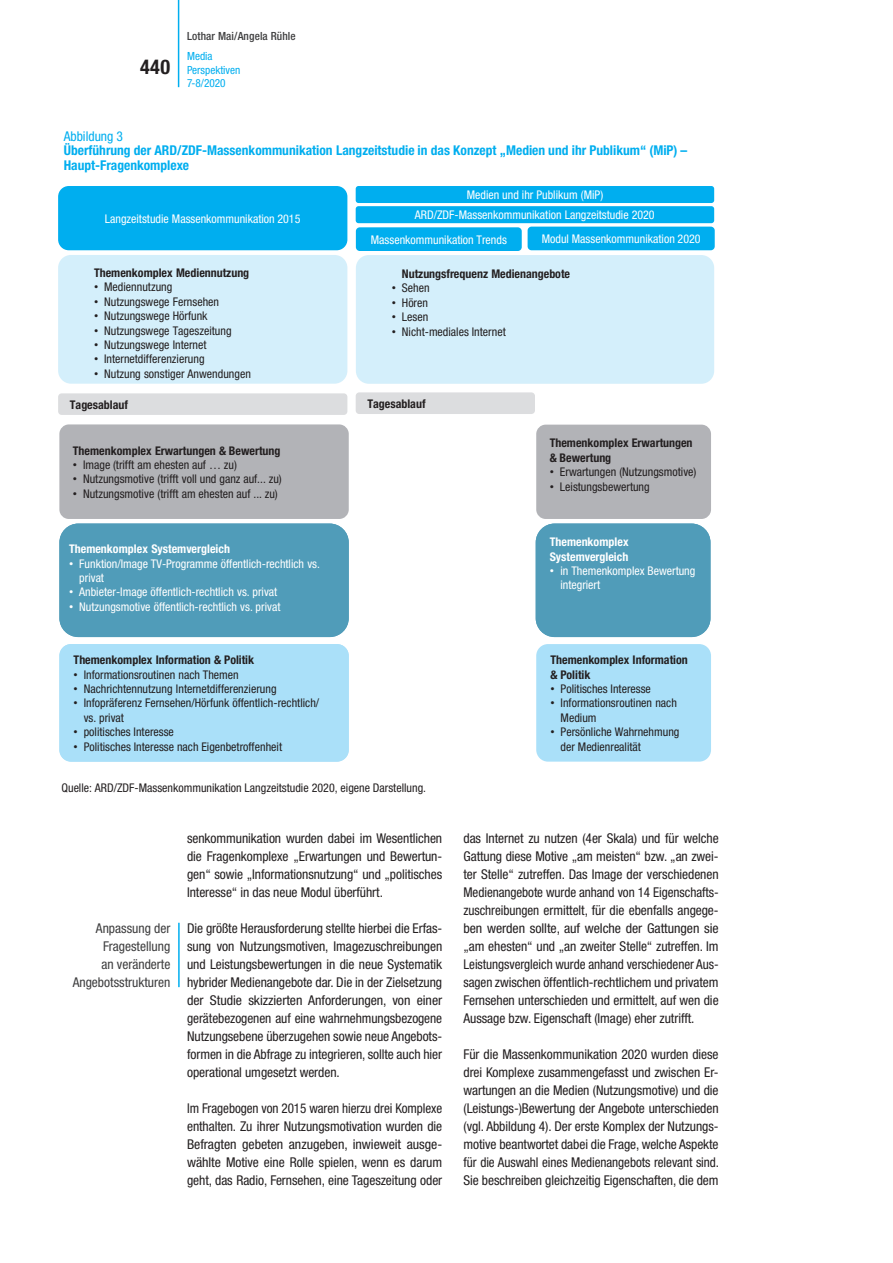
<style>
.page{position:relative;width:893px;height:1263px;background:#fff}
.page>*{position:absolute;margin:0;border:0;box-sizing:border-box;transform-origin:0 0}
.t1{font:700 condensed 20.25px "Helvetica Neue LT Std";color:#231f20}
.t2{font:condensed 13.5px/18px "Helvetica Neue LT Std";letter-spacing:-.005em;color:#231f20;text-align:justify}
.t3{font:700 condensed 13.5px/14.5px "Helvetica Neue LT Std";color:#00aeef}
.t4{font:condensed 13.5px/18px "Helvetica Neue LT Std";color:#3e3e3f;text-align:right}
.t5{font:condensed 13.5px "Helvetica Neue LT Std";letter-spacing:-.005em;color:#00aeef}
.t6{font:condensed 12px/14.4px "Helvetica Neue LT Std";color:#231f20}
.t7{font:condensed 12px/14.4px "Helvetica Neue LT Std";color:#fff}
.t8{font:700 condensed 12px/14.4px "Helvetica Neue LT Std";color:#231f20}
.t9{font:700 condensed 12px/14.4px "Helvetica Neue LT Std";color:#fff}
.t10{font:condensed 11.25px/13.5px "Helvetica Neue LT Std";color:#00aeef}
.t11{font:500 condensed 11.25px "Helvetica Neue LT Std";letter-spacing:.01em;color:#3e3e3f}
.s1{font-family:"Arial";font-stretch:normal}
</style>
<div class="page">
<hr style="left:178px;top:0;width:1px;height:87px;background:#00aeef">
<hr style="left:178px;top:923px;width:2px;height:64px;background:#00aeef">
<div style="left:58px;top:186px;width:289px;height:64px;background:#00aeef;border-radius:11px"></div>
<div style="left:356px;top:227px;width:166px;height:24px;background:#00aeef;border-radius:4px"></div>
<div style="left:528px;top:227px;width:187px;height:23px;background:#00aeef;border-radius:4px"></div>
<div style="left:58px;top:255px;width:289px;height:129px;background:#d4effb;border-radius:13px"></div>
<div style="left:59px;top:424px;width:290px;height:95px;background:#b2b3b7;border-radius:10px"></div>
<div style="left:59px;top:644px;width:290px;height:118px;background:#aae0f9;border-radius:12px"></div>
<div style="left:356px;top:255px;width:358px;height:129px;background:#d4effb;border-radius:13px"></div>
<div style="left:356px;top:392px;width:179px;height:22px;background:#dcdddf;border-radius:4px"></div>
<div style="left:536px;top:425px;width:175px;height:94px;background:#b2b3b7;border-radius:9px"></div>
<div style="left:536px;top:644px;width:175px;height:118px;background:#aae0f9;border-radius:12px"></div>
<div style="left:59px;top:523px;width:290px;height:114px;background:#509cb9;border-radius:19px"></div>
<div style="left:356px;top:206px;width:358px;height:17px;background:#00aeef;border-radius:3px"></div>
<div style="left:58px;top:393px;width:289px;height:22px;background:#dcdddf;border-radius:4px"></div>
<div style="left:356px;top:186px;width:358px;height:17px;background:#00aeef;border-radius:3px"></div>
<div style="left:536px;top:523px;width:174px;height:114px;background:#509cb9;border-radius:19px"></div>
<p class="t11" style="left:187px;top:30px;width:110px">Lothar Mai/Angela Rühle</p>
<h1 class="t1" style="left:140px;top:54px;width:31px">440</h1>
<p class="t10" style="left:187px;top:49px;width:55px">Media<br>Perspektiven<br>7-8/2020</p>
<p class="t5" style="left:64px;top:128px;width:61px">Abbildung 3</p>
<p class="t3" style="left:64px;top:143px;width:625px">Überführung der ARD/ZDF-Massenkommunikation Langzeitstudie in das Konzept „Medien und ihr Publikum“ (MiP) –<br>Haupt-Fragenkomplexe</p>
<p class="t7" style="left:105px;top:211px;width:197px">Langzeitstudie Massenkommunikation 2015</p>
<p class="t8" style="left:94px;top:265px;width:157px">Themenkomplex Mediennutzung</p>
<p class="t6" style="left:94px;top:280px;width:80px"><span class="s1">•</span> Mediennutzung</p>
<p class="t6" style="left:94px;top:294px;width:127px"><span class="s1">•</span> Nutzungswege Fernsehen</p>
<p class="t6" style="left:94px;top:309px;width:115px"><span class="s1">•</span> Nutzungswege Hörfunk</p>
<p class="t6" style="left:94px;top:323px;width:139px"><span class="s1">•</span> Nutzungswege Tageszeitung</p>
<p class="t6" style="left:94px;top:337px;width:114px"><span class="s1">•</span> Nutzungswege Internet</p>
<p class="t6" style="left:94px;top:352px;width:112px"><span class="s1">•</span> Internetdifferenzierung</p>
<p class="t6" style="left:94px;top:366px;width:158px"><span class="s1">•</span> Nutzung sonstiger Anwendungen</p>
<p class="t8" style="left:70px;top:397px;width:60px">Tagesablauf</p>
<p class="t8" style="left:73px;top:443px;width:209px">Themenkomplex Erwartungen &amp; Bewertung</p>
<p class="t6" style="left:73px;top:457px;width:166px"><span class="s1">•</span> Image (trifft am ehesten auf … zu)</p>
<p class="t6" style="left:73px;top:472px;width:210px"><span class="s1">•</span> Nutzungsmotive (trifft voll und ganz auf... zu)</p>
<p class="t6" style="left:73px;top:486px;width:206px"><span class="s1">•</span> Nutzungsmotive (trifft am ehesten auf ... zu)</p>
<p class="t9" style="left:69px;top:542px;width:162px">Themenkomplex Systemvergleich</p>
<p class="t7" style="left:79px;top:556px;width:242px;text-indent:-10px"><span class="s1">•</span> Funktion/Image TV-Programme öffentlich-rechtlich vs. privat</p>
<p class="t7" style="left:69px;top:585px;width:210px"><span class="s1">•</span> Anbieter-Image öffentlich-rechtlich vs. privat</p>
<p class="t7" style="left:69px;top:599px;width:213px"><span class="s1">•</span> Nutzungsmotive öffentlich-rechtlich vs. privat</p>
<p class="t8" style="left:74px;top:652px;width:182px">Themenkomplex Information &amp; Politik</p>
<p class="t6" style="left:74px;top:667px;width:167px"><span class="s1">•</span> Informationsroutinen nach Themen</p>
<p class="t6" style="left:74px;top:681px;width:205px"><span class="s1">•</span> Nachrichtennutzung Internetdifferenzierung</p>
<p class="t6" style="left:84px;top:696px;width:237px;text-indent:-10px"><span class="s1">•</span> Infopräferenz Fernsehen/Hörfunk öffentlich-rechtlich/ vs. privat</p>
<p class="t6" style="left:74px;top:725px;width:102px"><span class="s1">•</span> politisches Interesse</p>
<p class="t6" style="left:74px;top:739px;width:210px"><span class="s1">•</span> Politisches Interesse nach Eigenbetroffenheit</p>
<p class="t7" style="left:467px;top:187px;width:138px">Medien und ihr Publikum (MiP)</p>
<p class="t7" style="left:415px;top:208px;width:241px">ARD/ZDF-Massenkommunikation Langzeitstudie 2020</p>
<p class="t7" style="left:371px;top:232px;width:138px">Massenkommunikation Trends</p>
<p class="t7" style="left:542px;top:231px;width:160px">Modul Massenkommunikation 2020</p>
<p class="t8" style="left:402px;top:266px;width:170px">Nutzungsfrequenz Medienangebote</p>
<p class="t6" style="left:392px;top:281px;width:39px"><span class="s1">•</span> Sehen</p>
<p class="t6" style="left:392px;top:295px;width:38px"><span class="s1">•</span> Hören</p>
<p class="t6" style="left:392px;top:310px;width:38px"><span class="s1">•</span> Lesen</p>
<p class="t6" style="left:392px;top:324px;width:115px"><span class="s1">•</span> Nicht-mediales Internet</p>
<p class="t8" style="left:367px;top:396px;width:60px">Tagesablauf</p>
<p class="t8" style="left:550px;top:436px;width:144px">Themenkomplex Erwartungen &amp; Bewertung</p>
<p class="t6" style="left:550px;top:465px;width:148px"><span class="s1">•</span> Erwartungen (Nutzungsmotive)</p>
<p class="t6" style="left:550px;top:479px;width:101px"><span class="s1">•</span> Leistungsbewertung</p>
<p class="t9" style="left:550px;top:535px;width:80px">Themenkomplex<br>Systemvergleich</p>
<p class="t7" style="left:560px;top:563px;width:136px;text-indent:-11px"><span class="s1">•</span> in Themenkomplex Bewertung integriert</p>
<p class="t8" style="left:550px;top:652px;width:139px">Themenkomplex Information &amp; Politik</p>
<p class="t6" style="left:550px;top:681px;width:102px"><span class="s1">•</span> Politisches Interesse</p>
<p class="t6" style="left:561px;top:696px;width:118px;text-indent:-10px"><span class="s1">•</span> Informationsroutinen nach<br>Medium</p>
<p class="t6" style="left:561px;top:725px;width:120px;text-indent:-10px"><span class="s1">•</span> Persönliche Wahrnehmung der Medienrealität</p>
<p class="t6" style="left:61px;top:780px;width:366px">Quelle: ARD/ZDF-Massenkommunikation Langzeitstudie 2020, eigene Darstellung.</p>
<p class="t4" style="left:73px;top:919px;width:99px">Anpassung der<br>Fragestellung<br>an veränderte<br>Angebotsstrukturen</p>
<p class="t2" style="left:187px;top:829px;width:257px">senkommunikation wurden dabei im Wesentlichen die Fragenkomplexe „Erwartungen und Bewertun&shy;gen“ sowie „Informationsnutzung“ und „politisches Interesse“ in das neue Modul überführt.</p>
<p class="t2" style="left:187px;top:919px;width:257px">Die größte Herausforderung stellte hierbei die Erfas&shy;sung von Nutzungsmotiven, Imagezuschreibungen und Leistungsbewertungen in die neue Systematik hybrider Medienangebote dar. Die in der Zielsetzung der Studie skizzierten Anforderungen, von einer gerätebezogenen auf eine wahrnehmungsbezogene Nutzungsebene überzugehen sowie neue Angebots&shy;formen in die Abfrage zu integrieren, sollte auch hier operational umgesetzt werden.</p>
<p class="t2" style="left:187px;top:1099px;width:257px">Im Fragebogen von 2015 waren hierzu drei Komplexe enthalten. Zu ihrer Nutzungsmotivation wurden die Befragten gebeten anzugeben, inwieweit ausge&shy;wählte Motive eine Rolle spielen, wenn es darum geht, das Radio, Fernsehen, eine Tageszeitung oder</p>
<p class="t2" style="left:463px;top:829px;width:257px">das Internet zu nutzen (4er Skala) und für welche Gattung diese Motive „am meisten“ bzw. „an zwei&shy;ter Stelle“ zutreffen. Das Image der verschiedenen Medienangebote wurde anhand von 14 Eigenschafts&shy;zuschreibungen ermittelt, für die ebenfalls angege&shy;ben werden sollte, auf welche der Gattungen sie „am ehesten“ und „an zweiter Stelle“ zutreffen. Im Leistungsvergleich wurde anhand verschiedener Aus&shy;sagen zwischen öffentlich-rechtlichem und privatem Fernsehen unterschieden und ermittelt, auf wen die Aussage bzw. Eigenschaft (Image) eher zutrifft.</p>
<p class="t2" style="left:463px;top:1045px;width:257px">Für die Massenkommunikation 2020 wurden diese drei Komplexe zusammengefasst und zwischen Er&shy;wartungen an die Medien (Nutzungsmotive) und die (Leistungs-)Bewertung der Angebote unterschieden (vgl. Abbildung 4). Der erste Komplex der Nutzungs&shy;motive beantwortet dabei die Frage, welche Aspekte für die Auswahl eines Medienangebots relevant sind.<br>Sie beschreiben gleichzeitig Eigenschaften, die dem</p>
</div>
